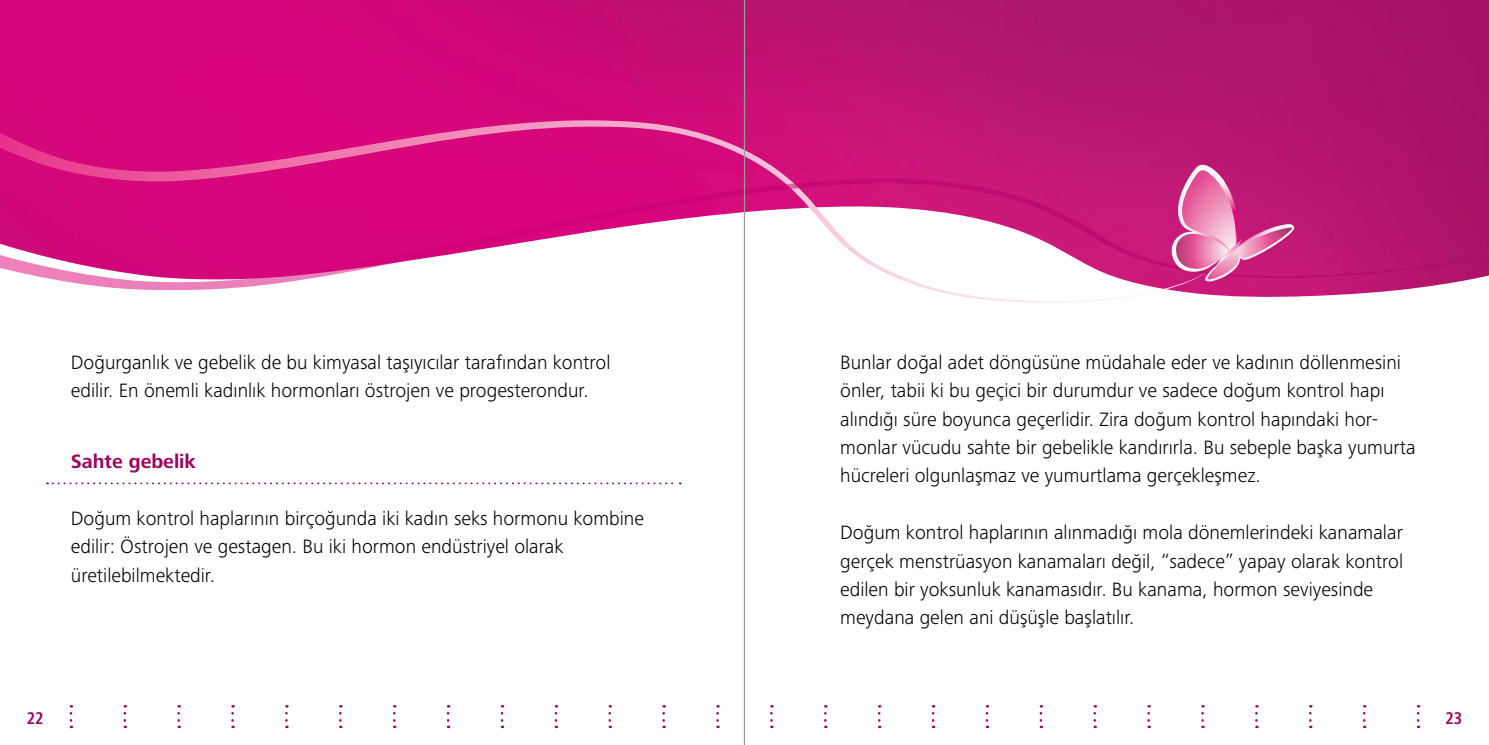
<style>
.page{position:relative;width:1489px;height:745px;background:#fff}
.page>*{position:absolute;margin:0;border:0;box-sizing:border-box;transform-origin:0 0}
.t1{font:300 20px/28.2px "Frutiger Next LTW1 G";color:#000}
.t2{font:700 20px "Frutiger Next LTW1 G";color:#9c065e}
.t3{font:700 condensed 17.5px "Frutiger Next LTW1 G";color:#9c065e}
</style>
<div class="page">
<img style="left:0;top:0;width:1488px;height:297px">
<svg style="left:47px;top:482px;width:633px;height:2px"></svg>
<svg style="left:0;top:120px;width:1212px;height:183px"></svg>
<svg style="left:0;top:176px;width:1488px;height:116px"></svg>
<svg style="left:1169px;top:165px;width:125px;height:117px;background:#d45095"></svg>
<hr style="left:743px;top:0;width:2px;height:744px;background:#9c9d9d">
<svg style="left:662px;top:705px;width:3px;height:22px"></svg>
<svg style="left:231px;top:705px;width:3px;height:22px"></svg>
<svg style="left:878px;top:705px;width:2px;height:22px"></svg>
<svg style="left:447px;top:705px;width:2px;height:22px"></svg>
<svg style="left:1093px;top:705px;width:2px;height:22px"></svg>
<svg style="left:1309px;top:705px;width:2px;height:22px"></svg>
<svg style="left:123px;top:705px;width:3px;height:22px"></svg>
<svg style="left:770px;top:705px;width:2px;height:22px"></svg>
<svg style="left:339px;top:705px;width:2px;height:22px"></svg>
<svg style="left:985px;top:705px;width:3px;height:22px"></svg>
<svg style="left:554px;top:705px;width:3px;height:22px"></svg>
<svg style="left:1201px;top:705px;width:2px;height:22px"></svg>
<svg style="left:1416px;top:705px;width:3px;height:22px"></svg>
<svg style="left:70px;top:705px;width:2px;height:22px"></svg>
<svg style="left:716px;top:705px;width:2px;height:22px"></svg>
<svg style="left:285px;top:705px;width:3px;height:22px"></svg>
<svg style="left:931px;top:705px;width:3px;height:22px"></svg>
<svg style="left:500px;top:705px;width:3px;height:22px"></svg>
<svg style="left:1147px;top:705px;width:2px;height:22px"></svg>
<svg style="left:1363px;top:705px;width:2px;height:22px"></svg>
<svg style="left:177px;top:705px;width:3px;height:22px"></svg>
<svg style="left:824px;top:705px;width:2px;height:22px"></svg>
<svg style="left:393px;top:705px;width:2px;height:22px"></svg>
<svg style="left:1039px;top:705px;width:3px;height:22px"></svg>
<svg style="left:608px;top:705px;width:3px;height:22px"></svg>
<svg style="left:1255px;top:705px;width:2px;height:22px"></svg>
<p class="t1" style="left:71px;top:348px;width:541px">Doğurganlık ve gebelik de bu kimyasal taşıyıcılar tarafından kontrol edilir. En önemli kadınlık hormonları östrojen ve progesterondur.</p>
<p class="t2" style="left:71px;top:450px;width:126px">Sahte gebelik</p>
<p class="t1" style="left:71px;top:504px;width:574px">Doğum kontrol haplarının birçoğunda iki kadın seks hormonu kombine edilir: Östrojen ve gestagen. Bu iki hormon endüstriyel olarak üretilebilmektedir.</p>
<p class="t1" style="left:840px;top:348px;width:577px">Bunlar doğal adet döngüsüne müdahale eder ve kadının döllenmesini önler, tabii ki bu geçici bir durumdur ve sadece doğum kontrol hapı alındığı süre boyunca geçerlidir. Zira doğum kontrol hapındaki hor&shy;monlar vücudu sahte bir gebelikle kandırırla. Bu sebeple başka yumurta hücreleri olgunlaşmaz ve yumurtlama gerçekleşmez.</p>
<p class="t1" style="left:840px;top:518px;width:564px">Doğum kontrol haplarının alınmadığı mola dönemlerindeki kanamalar gerçek menstrüasyon kanamaları değil, “sadece” yapay olarak kontrol edilen bir yoksunluk kanamasıdır. Bu kanama, hormon seviyesinde meydana gelen ani düşüşle başlatılır.</p>
<p class="t3" style="left:27px;top:707px;width:19px">22</p>
<p class="t3" style="left:1445px;top:707px;width:19px">23</p>
</div>
